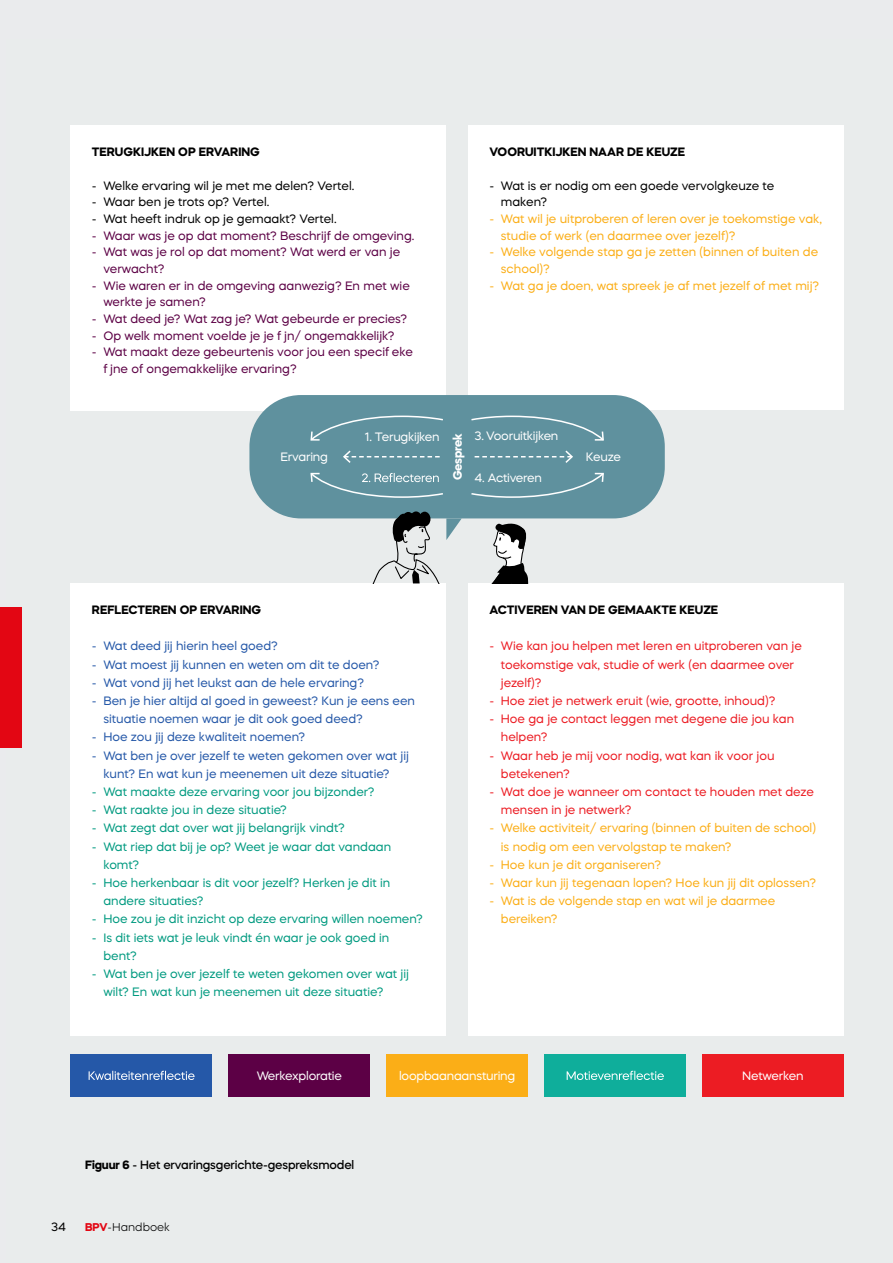
<style>
.page{position:relative;width:893px;height:1263px;background:#eaebed}
.page>*{position:absolute;margin:0;border:0;box-sizing:border-box;transform-origin:0 0}
.t1{font:12.15px/18.1px "Mazzard H";color:#019a80}
.t2{font:12.15px/16.6px "Mazzard H";color:#fbae17}
.t3{font:12.15px/16.6px "Mazzard H";color:#5c0045}
.t4{font:12.15px/18.1px "Mazzard H";color:#2558a8}
.t5{font:12.15px/18.1px "Mazzard H";color:#ec1c23}
.t6{font:12.15px/16.6px "Mazzard H";color:#000}
.t7{font:700 12.15px "Mazzard H";color:#000}
.t8{font:12.15px "Mazzard H";letter-spacing:-.02em;color:#fff}
.t9{font:700 12.15px "Mazzard H";letter-spacing:-.02em;color:#fff}
.t10{font:500 12px "Mazzard H";letter-spacing:-.01em;color:#000}
.t11{font:12px "Mazzard H";color:#000}
.t12{font:300 11.25px "Mazzard H";color:#000}
.s1{font-weight:700}
.s2{font-weight:700;color:#e30613}
</style>
<div class="page">
<div style="left:70px;top:126px;width:376px;height:285px;background:#fff"></div>
<div style="left:70px;top:583px;width:376px;height:453px;background:#fff"></div>
<div style="left:468px;top:126px;width:376px;height:284px;background:#fff"></div>
<div style="left:468px;top:583px;width:376px;height:453px;background:#fff"></div>
<div style="left:386px;top:1054px;width:142px;height:43px;background:#fbae17"></div>
<div style="left:544px;top:1054px;width:142px;height:43px;background:#0fae9b"></div>
<svg style="left:567px;top:1071px;width:97px;height:9px"></svg>
<div style="left:702px;top:1054px;width:142px;height:43px;background:#ec1c23"></div>
<div style="left:228px;top:1054px;width:142px;height:43px;background:#5c0045"></div>
<div style="left:70px;top:1054px;width:142px;height:43px;background:#2558a8"></div>
<svg style="left:89px;top:1071px;width:106px;height:9px"></svg>
<div style="left:249px;top:395px;width:416px;height:123px;background:#5f919e;border-radius:52px"></div>
<svg style="left:343px;top:450px;width:97px;height:13px"></svg>
<svg style="left:310px;top:472px;width:133px;height:26px"></svg>
<svg style="left:471px;top:472px;width:133px;height:26px"></svg>
<svg style="left:310px;top:415px;width:133px;height:26px"></svg>
<svg style="left:471px;top:415px;width:133px;height:26px"></svg>
<svg style="left:475px;top:450px;width:98px;height:13px"></svg>
<svg style="left:370px;top:512px;width:161px;height:71px"></svg>
<div style="left:0;top:608px;width:21px;height:140px;background:#e30613"></div>
<p class="t7" style="left:92px;top:144px;width:169px">TERUGKIJKEN OP ERVARING</p>
<p class="t6" style="left:92px;top:177px;width:264px">- Welke ervaring wil je met me delen? Vertel.</p>
<p class="t6" style="left:92px;top:193px;width:179px">- Waar ben je trots op? Vertel.</p>
<p class="t6" style="left:92px;top:210px;width:246px">- Wat heeft indruk op je gemaakt? Vertel.</p>
<p class="t3" style="left:92px;top:227px;width:324px">- Waar was je op dat moment? Beschrijf de omgeving.</p>
<p class="t3" style="left:103px;top:243px;width:298px;text-indent:-11px">- Wat was je rol op dat moment? Wat werd er van je verwacht?</p>
<p class="t3" style="left:103px;top:277px;width:308px;text-indent:-11px">- Wie waren er in de omgeving aanwezig? En met wie werkte je samen?</p>
<p class="t3" style="left:92px;top:310px;width:317px">- Wat deed je? Wat zag je? Wat gebeurde er precies?</p>
<p class="t3" style="left:92px;top:327px;width:304px">- Op welk moment voelde je je f jn/ ongemakkelijk?</p>
<p class="t3" style="left:103px;top:344px;width:311px;text-indent:-11px">- Wat maakt deze gebeurtenis voor jou een specif eke f jne of ongemakkelijke ervaring?</p>
<p class="t7" style="left:489px;top:144px;width:197px">VOORUITKIJKEN NAAR DE KEUZE</p>
<p class="t6" style="left:501px;top:177px;width:275px;text-indent:-11px">- Wat is er nodig om een goede vervolgkeuze te maken?</p>
<p class="t2" style="left:501px;top:210px;width:323px;text-indent:-11px">- Wat wil je uitproberen of leren over je toekomstige vak, studie of werk (en daarmee over jezelf)?</p>
<p class="t2" style="left:501px;top:243px;width:319px;text-indent:-11px">- Welke volgende stap ga je zetten (binnen of buiten de school)?</p>
<p class="t2" style="left:489px;top:277px;width:331px">- Wat ga je doen, wat spreek je af met jezelf of met mij?</p>
<p class="t8" style="left:364px;top:429px;width:77px">1. Terugkijken</p>
<p class="t8" style="left:475px;top:428px;width:85px">3. Vooruitkijken</p>
<p class="t8" style="left:475px;top:470px;width:69px">4. Activeren</p>
<p class="t9" style="left:449px;top:480px;width:48px;rotate:-90deg">Gesprek</p>
<p class="t8" style="left:281px;top:449px;width:49px">Ervaring</p>
<p class="t8" style="left:586px;top:449px;width:36px">Keuze</p>
<p class="t7" style="left:92px;top:602px;width:171px">REFLECTEREN OP ERVARING</p>
<p class="t4" style="left:92px;top:637px;width:187px">- Wat deed jij hierin heel goed?</p>
<p class="t4" style="left:92px;top:655px;width:289px">- Wat moest jij kunnen en weten om dit te doen?</p>
<p class="t4" style="left:92px;top:673px;width:274px">- Wat vond jij het leukst aan de hele ervaring?</p>
<p class="t4" style="left:103px;top:691px;width:313px;text-indent:-11px">- Ben je hier altijd al goed in geweest? Kun je eens een situatie noemen waar je dit ook goed deed?</p>
<p class="t4" style="left:92px;top:728px;width:215px">- Hoe zou jij deze kwaliteit noemen?</p>
<p class="t4" style="left:103px;top:746px;width:307px;text-indent:-11px">- Wat ben je over jezelf te weten gekomen over wat jij kunt? En wat kun je meenemen uit deze situatie?</p>
<p class="t1" style="left:92px;top:782px;width:284px">- Wat maakte deze ervaring voor jou bijzonder?</p>
<p class="t1" style="left:92px;top:801px;width:197px">- Wat raakte jou in deze situatie?</p>
<p class="t1" style="left:92px;top:819px;width:254px">- Wat zegt dat over wat jij belangrijk vindt?</p>
<p class="t1" style="left:103px;top:837px;width:289px;text-indent:-11px">- Wat riep dat bij je op? Weet je waar dat vandaan komt?</p>
<p class="t1" style="left:103px;top:873px;width:289px;text-indent:-11px">- Hoe herkenbaar is dit voor jezelf? Herken je dit in andere situaties?</p>
<p class="t1" style="left:92px;top:910px;width:332px">- Hoe zou je dit inzicht op deze ervaring willen noemen?</p>
<p class="t1" style="left:103px;top:928px;width:287px;text-indent:-11px">- Is dit iets wat je leuk vindt én waar je ook goed in bent?</p>
<p class="t1" style="left:103px;top:964px;width:307px;text-indent:-11px">- Wat ben je over jezelf te weten gekomen over wat jij wilt? En wat kun je meenemen uit deze situatie?</p>
<p class="t7" style="left:489px;top:602px;width:230px">ACTIVEREN VAN DE GEMAAKTE KEUZE</p>
<p class="t5" style="left:501px;top:637px;width:302px;text-indent:-11px">- Wie kan jou helpen met leren en uitproberen van je toekomstige vak, studie of werk (en daarmee over jezelf)?</p>
<p class="t5" style="left:489px;top:691px;width:287px">- Hoe ziet je netwerk eruit (wie, grootte, inhoud)?</p>
<p class="t5" style="left:501px;top:710px;width:295px;text-indent:-11px">- Hoe ga je contact leggen met degene die jou kan helpen?</p>
<p class="t5" style="left:501px;top:746px;width:275px;text-indent:-11px">- Waar heb je mij voor nodig, wat kan ik voor jou betekenen?</p>
<p class="t5" style="left:501px;top:782px;width:315px;text-indent:-11px">- Wat doe je wanneer om contact te houden met deze mensen in je netwerk?</p>
<p class="t2" style="left:501px;top:819px;width:317px;line-height:18.1px;text-indent:-11px">- Welke activiteit/ ervaring (binnen of buiten de school) is nodig om een vervolgstap te maken?</p>
<p class="t2" style="left:489px;top:856px;width:173px">- Hoe kun je dit organiseren?</p>
<p class="t2" style="left:489px;top:874px;width:328px">- Waar kun jij tegenaan lopen? Hoe kun jij dit oplossen?</p>
<p class="t2" style="left:501px;top:891px;width:276px;line-height:18.1px;text-indent:-11px">- Wat is de volgende stap en wat wil je daarmee bereiken?</p>
<p class="t8" style="left:257px;top:1068px;width:87px">Werkexploratie</p>
<p class="t8" style="left:399px;top:1068px;width:118px">loopbaanaansturing</p>
<p class="t8" style="left:742px;top:1068px;width:63px">Netwerken</p>
<p class="t10" style="left:85px;top:1157px;width:271px"><span class="s1">Figuur 6</span> - Het ervaringsgerichte-gespreksmodel</p>
<p class="t11" style="left:51px;top:1219px;width:16px">34</p>
<p class="t12" style="left:85px;top:1219px;width:86px"><span class="s2">BPV</span>-Handboek</p>
</div>
